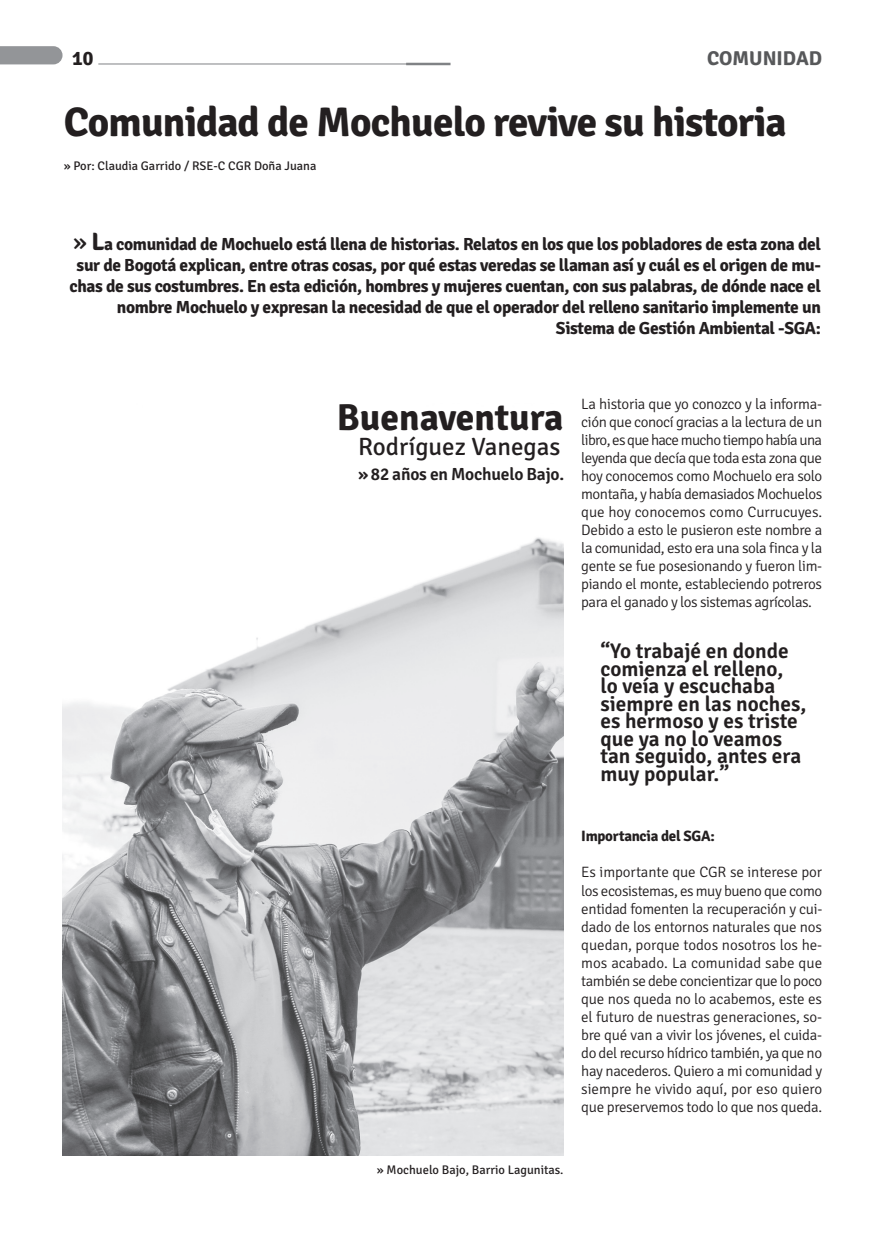
<style>
.page{position:relative;width:886px;height:1241px;background:#fff}
.page>*{position:absolute;margin:0;border:0;box-sizing:border-box;transform-origin:0 0}
.t1{font:700 41.25px "Signika";letter-spacing:-.02em;color:#231f20}
.t2{font:700 37.5px "Signika";color:#231f20}
.t3{font:25px "Signika";color:#231f20}
.t4{font:600 21.25px/17.5px "Signika";color:#231f20}
.t5{font:700 20px "Signika";color:#57585a}
.t6{font:700 20px "Signika";color:#231f20}
.t7{font:700 17.5px/21px "Signika";letter-spacing:-.02em;color:#231f20;text-align:right}
.t8{font:600 17.5px "Signika";letter-spacing:-.01em;color:#231f20}
.t9{font:300 15px/18px "Signika";letter-spacing:-.025em;color:#231f20;text-align:justify}
.t10{font:700 15px "Signika";letter-spacing:-.02em;color:#231f20}
.t11{font:12.5px "Signika";color:#231f20}
.s1{font-weight:400;font-size:25px}
.s2{font-size:25px}
</style>
<div class="page">
<svg style="left:0;top:46px;width:63px;height:18px"></svg>
<hr style="left:98px;top:64px;width:328px;height:1px;background:#808285">
<hr style="left:406px;top:63px;width:44px;height:2px;background:#808285">
<img style="left:63px;top:537px;width:500px;height:618px">
<h3 class="t6" style="left:72px;top:46px;width:23px">10</h3>
<h3 class="t5" style="left:707px;top:46px;width:117px">COMUNIDAD</h3>
<h1 class="t1" style="left:64px;top:97px;width:724px">Comunidad de Mochuelo revive su historia</h1>
<p class="t11" style="left:64px;top:158px;width:254px">» Por: Claudia Garrido / RSE-C CGR Doña Juana</p>
<p class="t7" style="left:70px;top:234px;width:753px"><span class="s1">»</span> <span class="s2">L</span>a comunidad de Mochuelo está llena de historias. Relatos en los que los pobladores de esta zona del sur de Bogotá explican, entre otras cosas, por qué estas veredas se llaman así y cuál es el origen de mu&shy;chas de sus costumbres. En esta edición, hombres y mujeres cuentan, con sus palabras, de dónde nace el nombre Mochuelo y expresan la necesidad de que el operador del relleno sanitario implemente un Sistema de Gestión Ambiental -SGA:</p>
<h2 class="t2" style="left:337px;top:395px;width:228px">Buenaventura</h2>
<p class="t9" style="left:581px;top:395px;width:243px">La historia que yo conozco y la informa&shy;ción que conocí gracias a la lectura de un libro, es que hace mucho tiempo había una leyenda que decía que toda esta zona que hoy conocemos como Mochuelo era solo montaña, y había demasiados Mochuelos que hoy conocemos como Currucuyes.<br>Debido a esto le pusieron este nombre a la comunidad, esto era una sola finca y la gente se fue posesionando y fueron lim&shy;piando el monte, estableciendo potreros para el ganado y los sistemas agrícolas.</p>
<h3 class="t3" style="left:358px;top:432px;width:204px">Rodríguez Vanegas</h3>
<p class="t8" style="left:358px;top:464px;width:207px">» 82 años en Mochuelo Bajo.</p>
<h3 class="t4" style="left:600px;top:642px;width:207px">“Yo trabajé en donde comienza el relleno,<br>lo veía y escuchaba siempre en las noches, es hermoso y es triste que ya no lo veamos tan seguido, antes era muy popular.”</h3>
<p class="t10" style="left:581px;top:827px;width:135px">Importancia del SGA:</p>
<p class="t9" style="left:581px;top:863px;width:243px">Es importante que CGR se interese por los ecosistemas, es muy bueno que como entidad fomenten la recuperación y cui&shy;dado de los entornos naturales que nos quedan, porque todos nosotros los he&shy;mos acabado. La comunidad sabe que también se debe concientizar que lo poco que nos queda no lo acabemos, este es el futuro de nuestras generaciones, so&shy;bre qué van a vivir los jóvenes, el cuida&shy;do del recurso hídrico también, ya que no hay nacederos. Quiero a mi comunidad y siempre he vivido aquí, por eso quiero que preservemos todo lo que nos queda.</p>
<p class="t11" style="left:377px;top:1161px;width:188px">» Mochuelo Bajo, Barrio Lagunitas.</p>
</div>
